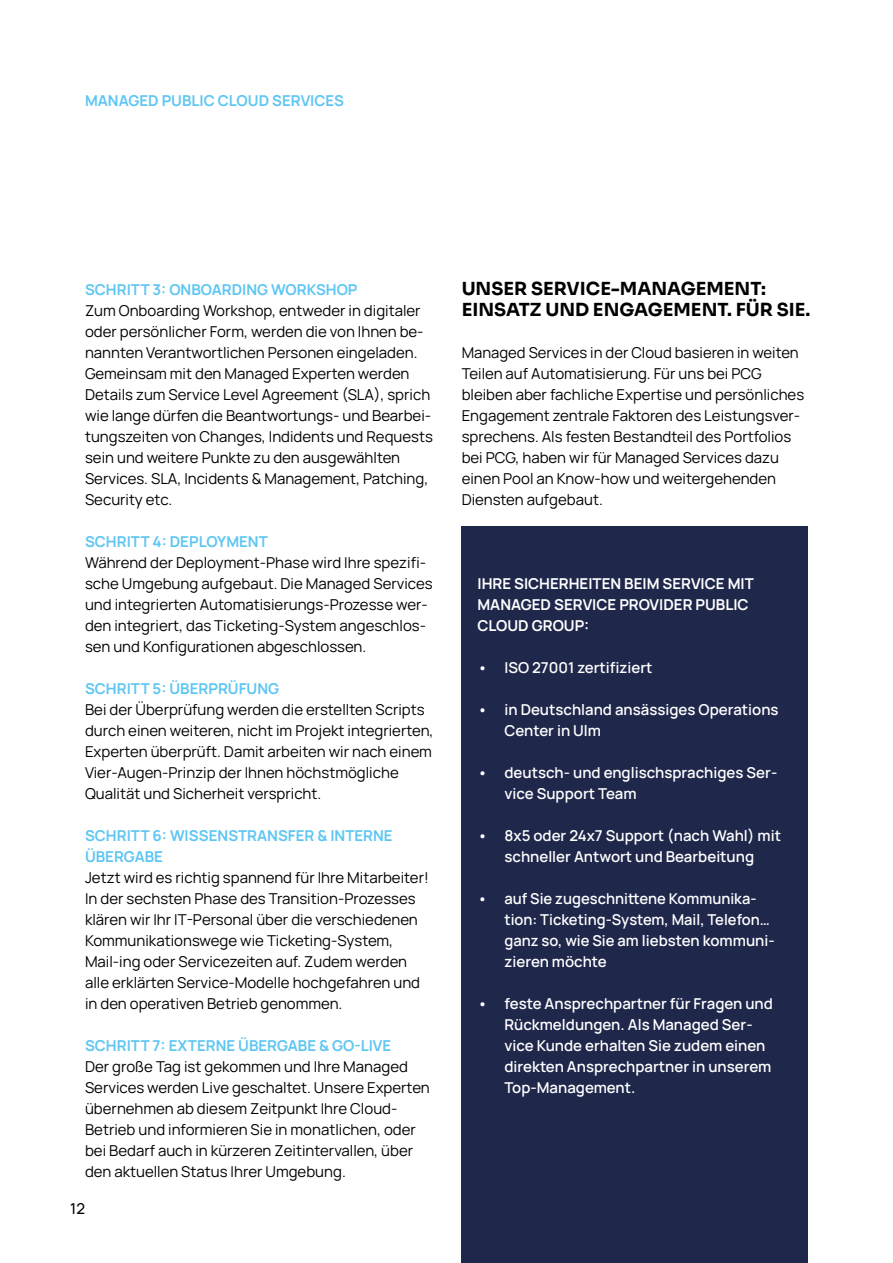
<style>
.page{position:relative;width:893px;height:1263px;background:#fff}
.page>*{position:absolute;margin:0;border:0;box-sizing:border-box;transform-origin:0 0}
.t1{font:700 18px/21px "Sora";color:#000}
.t2{font:15px/21px "Manrope";color:#000}
.t3{font:600 15px/21px "Manrope";color:#fff}
.t4{font:700 15px/21px "Manrope";color:#5ec6f2}
.t5{font:700 15px/21px "Manrope";color:#fff}
.t6{font:500 15px "Manrope";color:#000}
</style>
<div class="page">
<div style="left:462px;top:526px;width:346px;height:737px;background:#1f274b"></div>
<p class="t4" style="left:85px;top:89px;width:261px">MANAGED PUBLIC CLOUD SERVICES</p>
<p class="t4" style="left:85px;top:278px;width:274px">SCHRITT 3: ONBOARDING WORKSHOP</p>
<p class="t2" style="left:85px;top:299px;width:349px">Zum Onboarding Workshop, entweder in digitaler oder persönlicher Form, werden die von Ihnen be&shy;nannten Verantwortlichen Personen eingeladen.<br>Gemeinsam mit den Managed Experten werden Details zum Service Level Agreement (SLA), sprich wie lange dürfen die Beantwortungs- und Bearbei&shy;tungszeiten von Changes, Indidents und Requests sein und weitere Punkte zu den ausgewählten Services. SLA, Incidents &amp; Management, Patching, Security etc.</p>
<p class="t4" style="left:85px;top:530px;width:184px">SCHRITT 4: DEPLOYMENT</p>
<p class="t2" style="left:85px;top:551px;width:349px">Während der Deployment-Phase wird Ihre spezifi&shy;sche Umgebung aufgebaut. Die Managed Services und integrierten Automatisierungs-Prozesse wer&shy;den integriert, das Ticketing-System angeschlos&shy;sen und Konfigurationen abgeschlossen.</p>
<p class="t4" style="left:85px;top:677px;width:196px">SCHRITT 5: ÜBERPRÜFUNG</p>
<p class="t2" style="left:85px;top:698px;width:350px">Bei der Überprüfung werden die erstellten Scripts durch einen weiteren, nicht im Projekt integrierten, Experten überprüft. Damit arbeiten wir nach einem Vier-Augen-Prinzip der Ihnen höchstmögliche Qualität und Sicherheit verspricht.</p>
<p class="t4" style="left:85px;top:824px;width:309px">SCHRITT 6: WISSENSTRANSFER &amp; INTERNE<br>ÜBERGABE</p>
<p class="t2" style="left:85px;top:866px;width:345px">Jetzt wird es richtig spannend für Ihre Mitarbeiter!<br>In der sechsten Phase des Transition-Prozesses klären wir Ihr IT-Personal über die verschiedenen Kommunikationswege wie Ticketing-System, Mail-ing oder Servicezeiten auf. Zudem werden alle erklärten Service-Modelle hochgefahren und in den operativen Betrieb genommen.</p>
<p class="t4" style="left:85px;top:1034px;width:308px">SCHRITT 7: EXTERNE ÜBERGABE &amp; GO-LIVE</p>
<p class="t2" style="left:85px;top:1055px;width:346px">Der große Tag ist gekommen und Ihre Managed Services werden Live geschaltet. Unsere Experten übernehmen ab diesem Zeitpunkt Ihre Cloud-Betrieb und informieren Sie in monatlichen, oder bei Bedarf auch in kürzeren Zeitintervallen, über den aktuellen Status Ihrer Umgebung.</p>
<p class="t6" style="left:70px;top:1198px;width:16px">12</p>
<p class="t1" style="left:462px;top:276px;width:350px">UNSER SERVICE-MANAGEMENT:<br>EINSATZ UND ENGAGEMENT. FÜR SIE.</p>
<p class="t2" style="left:462px;top:341px;width:344px">Managed Services in der Cloud basieren in weiten Teilen auf Automatisierung. Für uns bei PCG bleiben aber fachliche Expertise und persönliches Engagement zentrale Faktoren des Leistungsver&shy;sprechens. Als festen Bestandteil des Portfolios bei PCG, haben wir für Managed Services dazu einen Pool an Know-how und weitergehenden Diensten aufgebaut.</p>
<p class="t5" style="left:477px;top:572px;width:278px">IHRE SICHERHEITEN BEIM SERVICE MIT<br>MANAGED SERVICE PROVIDER PUBLIC<br>CLOUD GROUP:</p>
<p class="t3" style="left:477px;top:656px;width:177px">• ISO 27001 zertifiziert</p>
<p class="t3" style="left:504px;top:698px;width:276px;text-indent:-27px">• in Deutschland ansässiges Operations<br>Center in Ulm</p>
<p class="t3" style="left:504px;top:761px;width:274px;text-indent:-27px">• deutsch- und englischsprachiges Ser&shy;vice Support Team</p>
<p class="t3" style="left:477px;top:824px;width:305px;text-align:center">• 8x5 oder 24x7 Support (nach Wahl) mit schneller Antwort und Bearbeitung</p>
<p class="t3" style="left:504px;top:887px;width:272px;text-indent:-27px">• auf Sie zugeschnittene Kommunika&shy;tion: Ticketing-System, Mail, Telefon… ganz so, wie Sie am liebsten kommuni&shy;zieren möchte</p>
<p class="t3" style="left:504px;top:992px;width:270px;text-indent:-27px">• feste Ansprechpartner für Fragen und<br>Rückmeldungen. Als Managed Ser&shy;vice Kunde erhalten Sie zudem einen direkten Ansprechpartner in unserem<br>Top-Management.</p>
</div>
